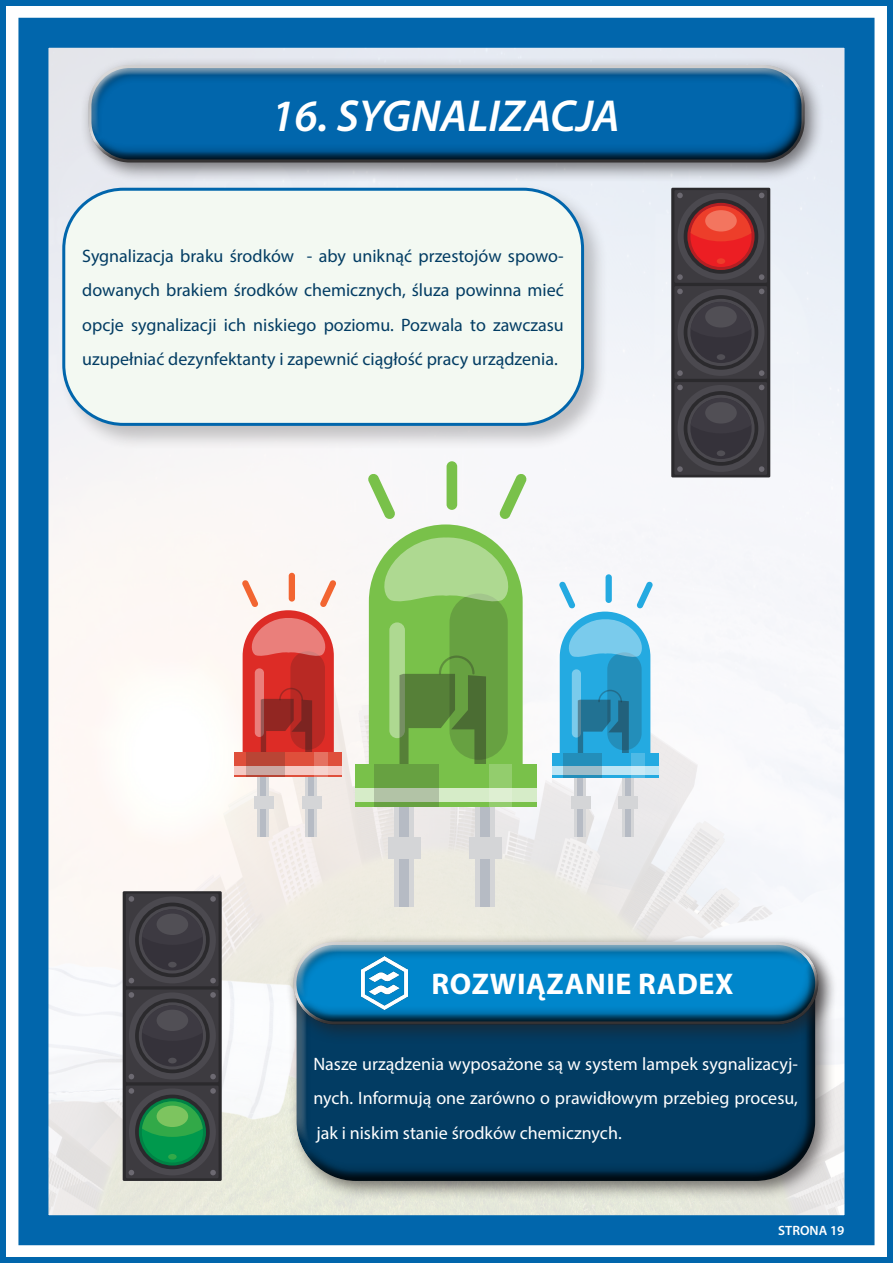
<style>
.page{position:relative;width:893px;height:1263px;background:#fff}
.page>*{position:absolute;margin:0;border:0;box-sizing:border-box;transform-origin:0 0}
.t1{font:italic 600 45px "Myriad Pro";color:#fff}
.t2{font:700 30px "Myriad Pro";letter-spacing:.02em;color:#fff}
.t3{font:18px/34.5px "Myriad Pro";color:#023c63;text-align:justify}
.t4{font:18px/34.5px "Myriad Pro";color:#fff;text-align:justify}
.t5{font:600 13.5px "Myriad Pro";color:#fff}
</style>
<div class="page">
<img style="left:49px;top:49px;width:794px;height:1165px">
<div style="left:0;top:0;width:893px;height:1263px;border:6px solid #0166ac"></div>
<div style="left:18px;top:18px;width:856px;height:1227px;border:30px solid #0166ac"></div>
<div style="left:80px;top:57px;width:745px;height:126px;background:#231f20;opacity:.59"></div>
<div style="left:88px;top:64px;width:717px;height:75px;background:#fff;opacity:.75"></div>
<div style="left:88px;top:77px;width:717px;height:88px;background:#231f20;opacity:.75"></div>
<div style="left:58px;top:184px;width:551px;height:267px;background:#231f20;opacity:.25"></div>
<div style="left:64px;top:189px;width:519px;height:235px;background:#f3f9f2;border-radius:60px"></div>
<div style="left:62px;top:188px;width:522px;height:238px;border:3px solid #0166ac;border-radius:60px"></div>
<div style="left:288px;top:936px;width:547px;height:265px;background:#231f20;opacity:.59"></div>
<div style="left:296px;top:956px;width:523px;height:226px;background:#231f20;opacity:.75"></div>
<div style="left:286px;top:933px;width:552px;height:111px;background:#231f20;opacity:.59"></div>
<div style="left:293px;top:941px;width:526px;height:59px;background:#fff;opacity:.75"></div>
<div style="left:293px;top:954px;width:526px;height:72px;background:#231f20;opacity:.75"></div>
<img style="left:361px;top:957px;width:46px;height:52px">
<div style="left:622px;top:768px;width:12px;height:69px;background:#d4d5d7"></div>
<div style="left:625px;top:768px;width:6px;height:69px;background:#b6bbc4"></div>
<div style="left:619px;top:796px;width:19px;height:13px;background:#d4d5d7"></div>
<div style="left:574px;top:768px;width:12px;height:69px;background:#d4d5d7"></div>
<div style="left:577px;top:768px;width:6px;height:69px;background:#b6bbc4"></div>
<div style="left:571px;top:796px;width:19px;height:13px;background:#d4d5d7"></div>
<div style="left:552px;top:753px;width:106px;height:25px;background:#24aae1"></div>
<div style="left:552px;top:767px;width:106px;height:8px;background:#bce5f5"></div>
<svg style="left:563px;top:770px;width:38px;height:8px"></svg>
<svg style="left:631px;top:770px;width:13px;height:8px"></svg>
<div style="left:606px;top:574px;width:6px;height:29px;background:#24aae1;border-radius:3px"></div>
<svg style="left:559px;top:581px;width:94px;height:189px"></svg>
<div style="left:305px;top:768px;width:12px;height:69px;background:#d4d5d7"></div>
<div style="left:308px;top:768px;width:6px;height:69px;background:#b6bbc4"></div>
<div style="left:302px;top:796px;width:19px;height:13px;background:#d4d5d7"></div>
<div style="left:257px;top:768px;width:12px;height:69px;background:#d4d5d7"></div>
<div style="left:260px;top:768px;width:6px;height:69px;background:#b6bbc4"></div>
<div style="left:254px;top:796px;width:19px;height:13px;background:#d4d5d7"></div>
<div style="left:234px;top:752px;width:108px;height:25px;background:#df4f3b"></div>
<div style="left:234px;top:766px;width:108px;height:9px;background:#f5c9c3"></div>
<div style="left:246px;top:752px;width:38px;height:25px;background:linear-gradient(to right,#cba7a2,#cba7a2)"></div>
<svg style="left:314px;top:770px;width:14px;height:7px"></svg>
<div style="left:289px;top:573px;width:6px;height:29px;background:#f26531;border-radius:3px"></div>
<svg style="left:242px;top:580px;width:94px;height:190px"></svg>
<div style="left:475px;top:790px;width:19px;height:116px;background:#d4d5d7"></div>
<div style="left:480px;top:790px;width:9px;height:116px;background:#b6bbc4"></div>
<div style="left:469px;top:837px;width:32px;height:22px;background:#d4d5d7"></div>
<div style="left:394px;top:790px;width:19px;height:116px;background:#d4d5d7"></div>
<div style="left:399px;top:790px;width:9px;height:116px;background:#b6bbc4"></div>
<div style="left:388px;top:837px;width:32px;height:22px;background:#d4d5d7"></div>
<div style="left:355px;top:764px;width:181px;height:42px;background:#79c14a"></div>
<div style="left:355px;top:788px;width:181px;height:14px;background:#d6ecc8"></div>
<svg style="left:374px;top:793px;width:65px;height:13px"></svg>
<svg style="left:489px;top:802px;width:23px;height:4px"></svg>
<div style="left:447px;top:461px;width:10px;height:49px;background:#79c14a;border-radius:5px"></div>
<svg style="left:367px;top:473px;width:160px;height:320px"></svg>
<div style="left:671px;top:188px;width:99px;height:289px;background:#2b2a2d"></div>
<div style="left:674px;top:190px;width:93px;height:93px;background:#3d3b40"></div>
<div style="left:677px;top:193px;width:87px;height:87px;background:#4b494f;border-radius:50%"></div>
<svg style="left:677px;top:193px;width:6px;height:5px"></svg>
<svg style="left:677px;top:274px;width:6px;height:6px"></svg>
<svg style="left:759px;top:193px;width:5px;height:5px"></svg>
<svg style="left:759px;top:274px;width:5px;height:6px"></svg>
<div style="left:684px;top:199px;width:74px;height:75px;background:#2b2a2d;border-radius:50%"></div>
<svg style="left:687px;top:203px;width:67px;height:67px"></svg>
<div style="left:690px;top:206px;width:61px;height:61px;background:#ec1e23;border-radius:50%"></div>
<div style="left:717px;top:258px;width:8px;height:6px;background:#ed3e2a;border-radius:50%"></div>
<svg style="left:691px;top:206px;width:60px;height:35px"></svg>
<div style="left:705px;top:210px;width:32px;height:22px;background:#f3755f;border-radius:50%"></div>
<div style="left:674px;top:286px;width:93px;height:93px;background:#3d3b40"></div>
<div style="left:677px;top:289px;width:87px;height:87px;background:#4b494f;border-radius:50%"></div>
<svg style="left:677px;top:289px;width:6px;height:5px"></svg>
<svg style="left:677px;top:370px;width:6px;height:6px"></svg>
<svg style="left:759px;top:289px;width:5px;height:5px"></svg>
<svg style="left:759px;top:370px;width:5px;height:6px"></svg>
<div style="left:684px;top:295px;width:74px;height:75px;background:#2b2a2d;border-radius:50%"></div>
<div style="left:687px;top:299px;width:67px;height:67px;background:#4b494f;border-radius:50%"></div>
<div style="left:690px;top:302px;width:61px;height:61px;background:#35323a;border-radius:50%"></div>
<div style="left:717px;top:354px;width:8px;height:6px;background:#514f55;border-radius:50%"></div>
<svg style="left:691px;top:302px;width:60px;height:25px"></svg>
<div style="left:705px;top:306px;width:32px;height:22px;background:#514f55;border-radius:50%"></div>
<div style="left:674px;top:382px;width:93px;height:93px;background:#3d3b40"></div>
<div style="left:677px;top:385px;width:87px;height:87px;background:#4b494f;border-radius:50%"></div>
<svg style="left:677px;top:385px;width:6px;height:5px"></svg>
<svg style="left:677px;top:466px;width:6px;height:6px"></svg>
<svg style="left:759px;top:385px;width:5px;height:5px"></svg>
<svg style="left:759px;top:466px;width:5px;height:6px"></svg>
<div style="left:684px;top:391px;width:74px;height:75px;background:#2b2a2d;border-radius:50%"></div>
<div style="left:687px;top:395px;width:67px;height:67px;background:#4b494f;border-radius:50%"></div>
<div style="left:690px;top:398px;width:61px;height:61px;background:#35323a;border-radius:50%"></div>
<svg style="left:691px;top:398px;width:60px;height:26px"></svg>
<div style="left:705px;top:402px;width:32px;height:21px;background:#514f55;border-radius:50%"></div>
<div style="left:717px;top:450px;width:8px;height:6px;background:#514f55;border-radius:50%"></div>
<div style="left:123px;top:891px;width:99px;height:290px;background:#2b2a2d"></div>
<div style="left:126px;top:893px;width:93px;height:93px;background:#3d3b40"></div>
<div style="left:129px;top:896px;width:87px;height:87px;background:#4b494f;border-radius:50%"></div>
<svg style="left:129px;top:896px;width:5px;height:6px"></svg>
<svg style="left:129px;top:978px;width:5px;height:5px"></svg>
<svg style="left:210px;top:896px;width:6px;height:6px"></svg>
<svg style="left:210px;top:978px;width:6px;height:5px"></svg>
<div style="left:135px;top:902px;width:75px;height:75px;background:#2b2a2d;border-radius:50%"></div>
<div style="left:139px;top:906px;width:67px;height:67px;background:#4b494f;border-radius:50%"></div>
<div style="left:142px;top:909px;width:61px;height:61px;background:#35323a;border-radius:50%"></div>
<div style="left:168px;top:962px;width:9px;height:5px;background:#514f55;border-radius:50%"></div>
<svg style="left:142px;top:909px;width:61px;height:26px"></svg>
<div style="left:157px;top:914px;width:31px;height:21px;background:#514f55;border-radius:50%"></div>
<div style="left:126px;top:989px;width:93px;height:93px;background:#3d3b40"></div>
<div style="left:129px;top:992px;width:87px;height:87px;background:#4b494f;border-radius:50%"></div>
<svg style="left:129px;top:992px;width:5px;height:6px"></svg>
<svg style="left:129px;top:1074px;width:5px;height:5px"></svg>
<svg style="left:210px;top:992px;width:6px;height:6px"></svg>
<svg style="left:210px;top:1074px;width:6px;height:5px"></svg>
<div style="left:135px;top:998px;width:75px;height:75px;background:#2b2a2d;border-radius:50%"></div>
<div style="left:139px;top:1002px;width:67px;height:67px;background:#4b494f;border-radius:50%"></div>
<div style="left:142px;top:1005px;width:61px;height:61px;background:#35323a;border-radius:50%"></div>
<div style="left:168px;top:1058px;width:9px;height:5px;background:#514f55;border-radius:50%"></div>
<svg style="left:142px;top:1005px;width:61px;height:26px"></svg>
<div style="left:157px;top:1010px;width:31px;height:21px;background:#514f55;border-radius:50%"></div>
<div style="left:126px;top:1085px;width:93px;height:93px;background:#3d3b40"></div>
<div style="left:129px;top:1088px;width:87px;height:87px;background:#4b494f;border-radius:50%"></div>
<svg style="left:129px;top:1088px;width:5px;height:6px"></svg>
<svg style="left:129px;top:1170px;width:5px;height:5px"></svg>
<svg style="left:210px;top:1088px;width:6px;height:6px"></svg>
<svg style="left:210px;top:1170px;width:6px;height:5px"></svg>
<svg style="left:135px;top:1094px;width:75px;height:75px"></svg>
<div style="left:139px;top:1098px;width:67px;height:67px;background:#008245;border-radius:50%"></div>
<div style="left:142px;top:1101px;width:61px;height:61px;background:#00994d;border-radius:50%"></div>
<svg style="left:142px;top:1101px;width:61px;height:36px"></svg>
<div style="left:157px;top:1106px;width:31px;height:21px;background:#7dc45f;border-radius:50%"></div>
<div style="left:168px;top:1154px;width:9px;height:6px;background:#32a948;border-radius:50%"></div>
<h1 class="t1" style="left:271px;top:87px;width:350px">16. SYGNALIZACJA</h1>
<p class="t3" style="left:82px;top:238px;width:483px">Sygnalizacja braku środków - aby uniknąć przestojów spowo&shy;dowanych brakiem środków chemicznych, śluza powinna mieć opcje sygnalizacji ich niskiego poziomu. Pozwala to zawczasu uzupełniać dezynfektanty i zapewnić ciągłość pracy urządzenia.</p>
<h2 class="t2" style="left:431px;top:965px;width:304px">ROZWIĄZANIE RADEX</h2>
<p class="t4" style="left:313px;top:1046px;width:486px">Nasze urządzenia wyposażone są w system lampek sygnalizacyj&shy;nych. Informują one zarówno o prawidłowym przebieg procesu, jak i niskim stanie środków chemicznych.</p>
<p class="t5" style="left:778px;top:1222px;width:68px">STRONA 19</p>
</div>
